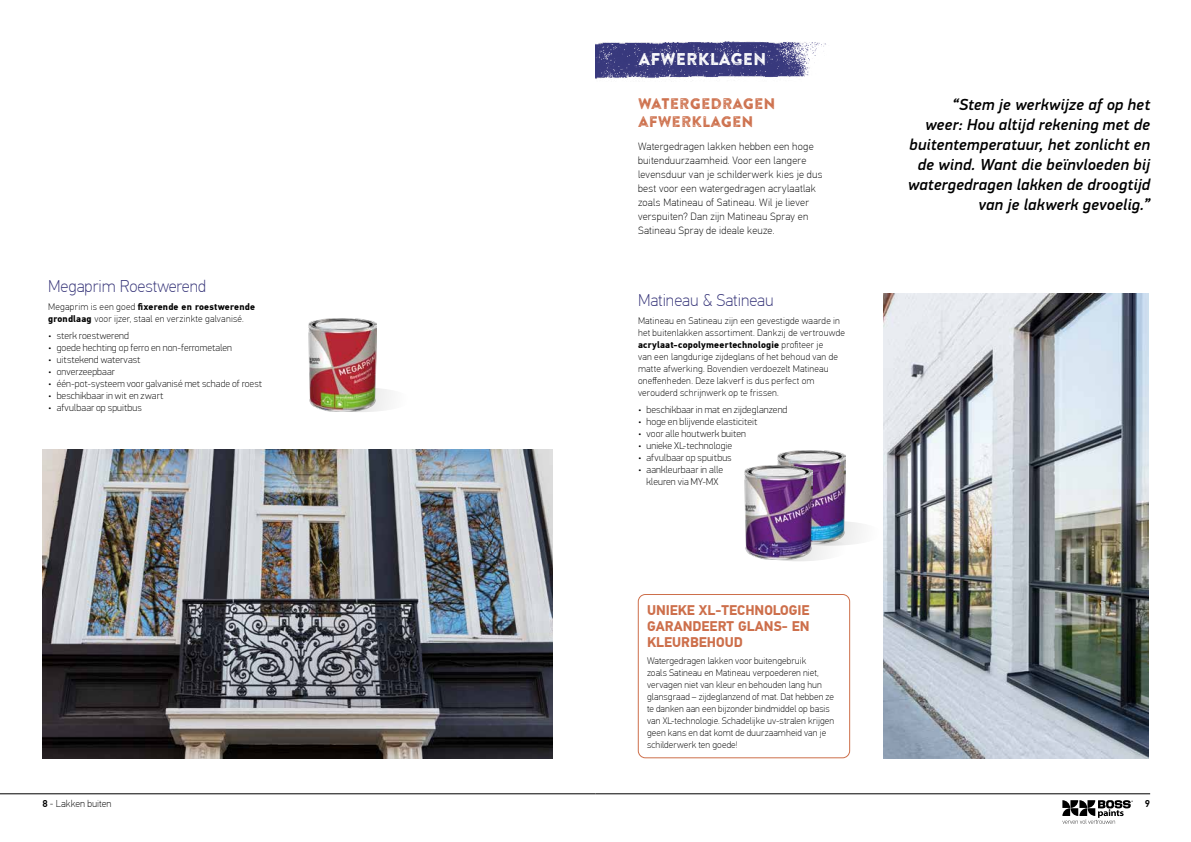
<style>
.page{position:relative;width:1191px;height:842px;background:#fff}
.page>*{position:absolute;margin:0;border:0;box-sizing:border-box;transform-origin:0 0}
.t1{font:100 17px "PF Din Text Pro";color:#353378}
.t2{font:17px "Brandon Printed Two";color:#fff}
.t3{font:italic 500 16px/20px "PFDIN Display Pro";letter-spacing:.015em;color:#000;text-align:right}
.t4{font:15.3px/18px "Brandon Printed Two";color:#cd6f4b}
.t5{font:700 14px/16px "PF Din Text Pro";color:#cd6f4b;text-align:justify}
.t6{font:100 10.5px/14px "PF Din Text Pro";letter-spacing:.025em;color:#000}
.t7{font:100 10px/12px "PFDIN Display Pro";letter-spacing:.01em;color:#000;text-align:center}
.t8{font:100 10px "PF Din Text Pro";color:#000}
.t9{font:500 10px "PF Din Text Pro";color:#000}
.t10{font:100 9.5px/12px "PF Din Text Pro";letter-spacing:.015em;color:#000}
.s1{font-weight:700}
.s2{font-weight:500}
</style>
<div class="page">
<hr style="left:0;top:793px;width:595px;height:1px;background:#000">
<hr style="left:595px;top:793px;width:555px;height:1px;background:#000">
<svg style="left:1062px;top:800px;width:70px;height:24px"></svg>
<div style="left:310px;top:387px;width:102px;height:25px;background:#f6f6f6;border-radius:50%"></div>
<img style="left:308px;top:318px;width:68px;height:94px">
<img style="left:595px;top:41px;width:231px;height:38px">
<div style="left:781px;top:521px;width:102px;height:25px;background:#f5f5f5;border-radius:50%"></div>
<svg style="left:748px;top:537px;width:102px;height:24px"></svg>
<img style="left:777px;top:450px;width:69px;height:94px">
<img style="left:744px;top:466px;width:68px;height:93px">
<img style="left:883px;top:293px;width:265px;height:465px">
<img style="left:43px;top:449px;width:510px;height:309px">
<div style="left:638px;top:594px;width:212px;height:164px;border:1px solid #cd6f4b;border-radius:7px"></div>
<h1 class="t1" style="left:48px;top:276px;width:159px">Megaprim Roestwerend</h1>
<p class="t10" style="left:48px;top:301px;width:208px">Megaprim is een goed <span class="s1">fixerende en roestwerende grondlaag</span> voor ijzer, staal en verzinkte galvanisé.</p>
<p class="t7" style="left:48px;top:330px;width:82px">• sterk roestwerend</p>
<p class="t7" style="left:48px;top:342px;width:185px">• goede hechting op ferro en non-ferrometalen</p>
<p class="t7" style="left:48px;top:354px;width:94px">• uitstekend watervast</p>
<p class="t7" style="left:48px;top:366px;width:68px">• onverzeepbaar</p>
<p class="t7" style="left:48px;top:378px;width:215px">• één-pot-systeem voor galvanisé met schade of roest</p>
<p class="t7" style="left:48px;top:390px;width:117px">• beschikbaar in wit en zwart</p>
<p class="t7" style="left:48px;top:402px;width:95px">• afvulbaar op spuitbus</p>
<h1 class="t2" style="left:638px;top:49px;width:130px">AFWERKLAGEN</h1>
<h3 class="t4" style="left:638px;top:94px;width:139px">WATERGEDRAGEN<br>AFWERKLAGEN</h3>
<p class="t6" style="left:638px;top:139px;width:186px">Watergedragen lakken hebben een hoge buitenduurzaamheid. Voor een langere levensduur van je schilderwerk kies je dus best voor een watergedragen acrylaatlak zoals Matineau of Satineau. Wil je liever verspuiten? Dan zijn Matineau Spray en Satineau Spray de ideale keuze.</p>
<h1 class="t1" style="left:638px;top:290px;width:137px">Matineau &amp; Satineau</h1>
<p class="t10" style="left:638px;top:314px;width:208px">Matineau en Satineau zijn een gevestigde waarde in het buitenlakken assortiment. Dankzij de vertrouwde <span class="s1">acrylaat-copolymeertechnologie</span> profiteer je<br>van een langdurige zijdeglans of het behoud van de matte afwerking. Bovendien verdoezelt Matineau oneffenheden. Deze lakverf is dus perfect om verouderd schrijnwerk op te frissen.</p>
<p class="t7" style="left:638px;top:404px;width:151px">• beschikbaar in mat en zijdeglanzend</p>
<p class="t7" style="left:638px;top:416px;width:121px">• hoge en blijvende elasticiteit</p>
<p class="t7" style="left:638px;top:428px;width:109px">• voor alle houtwerk buiten</p>
<p class="t7" style="left:638px;top:440px;width:95px">• unieke XL-technologie</p>
<p class="t7" style="left:638px;top:452px;width:95px">• afvulbaar op spuitbus</p>
<p class="t7" style="left:638px;top:464px;width:87px">• aankleurbaar in alle kleuren via MY-MX</p>
<h3 class="t5" style="left:647px;top:602px;width:164px">UNIEKE XL-TECHNOLOGIE GARANDEERT GLANS- EN KLEURBEHOUD</h3>
<p class="t10" style="left:647px;top:655px;width:189px">Watergedragen lakken voor buitengebruik<br>zoals Satineau en Matineau verpoederen niet, vervagen niet van kleur en behouden lang hun glansgraad – zijdeglanzend of mat. Dat hebben ze te danken aan een bijzonder bindmiddel op basis van XL-technologie. Schadelijke uv-stralen krijgen geen kans en dat komt de duurzaamheid van je schilderwerk ten goede!</p>
<h2 class="t3" style="left:908px;top:95px;width:244px">“Stem je werkwijze af op het<br>weer: Hou altijd rekening met de buitentemperatuur, het zonlicht en de wind. Want die beïnvloeden bij watergedragen lakken de droogtijd van je lakwerk gevoelig.”</h2>
<p class="t8" style="left:43px;top:798px;width:71px"><span class="s2">8</span> - Lakken buiten</p>
<p class="t9" style="left:1144px;top:798px;width:7px">9</p>
</div>
